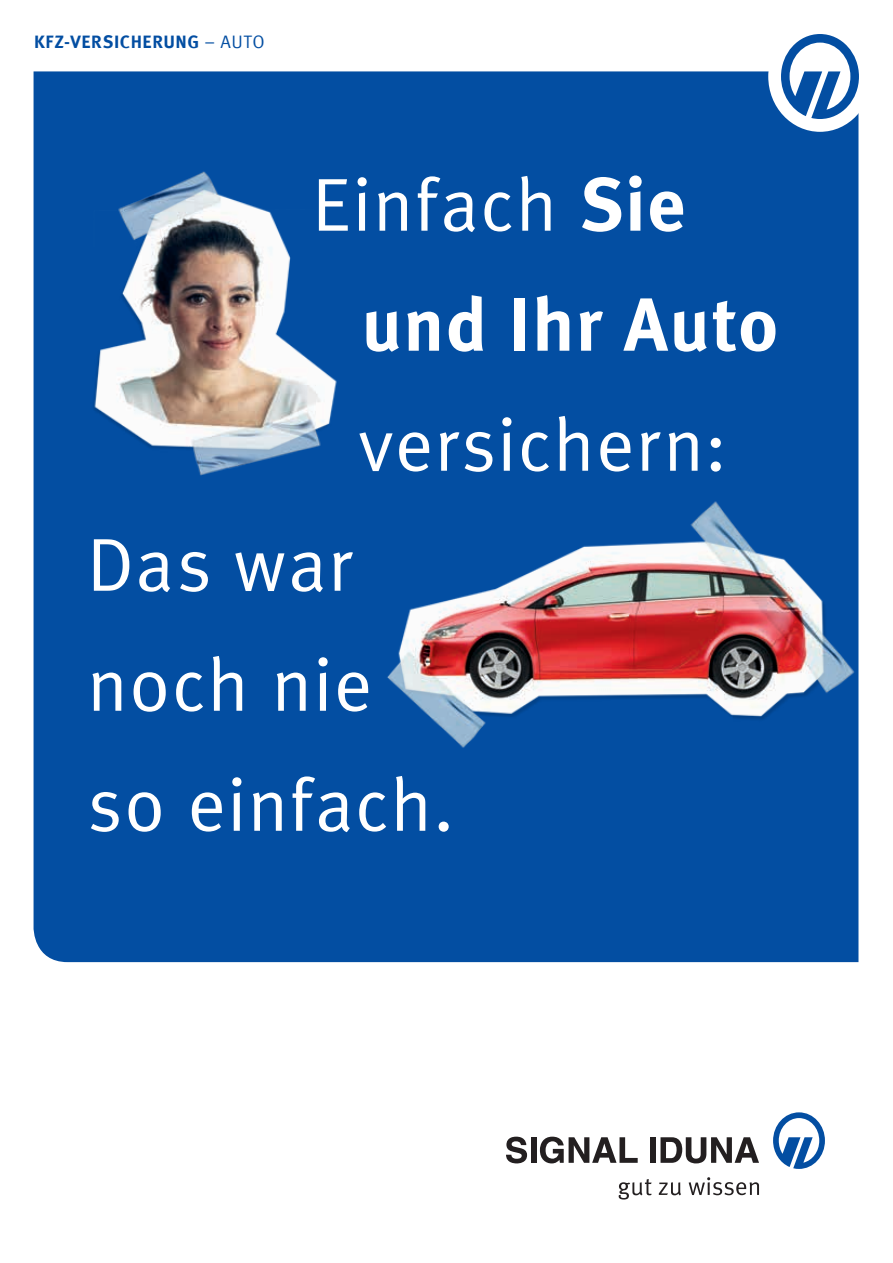
<style>
.page{position:relative;width:893px;height:1263px;background:#fff}
.page>*{position:absolute;margin:0;border:0;box-sizing:border-box;transform-origin:0 0}
.t1{font:75px/120px "Meta Offc Pro Norm";letter-spacing:.005em;color:#fff}
.t2{font:700 75px "Meta Offc Pro";letter-spacing:.01em;color:#fff}
.t3{font:700 18px "Meta Offc Pro";letter-spacing:.03em;color:#034ea2}
.s1{font-family:"Meta Offc Pro Norm";font-weight:400}
.s2{font-family:"Meta Offc Pro";font-weight:700}
</style>
<div class="page">
<div style="left:34px;top:71px;width:824px;height:891px;background:#034ea2"></div>
<img style="left:377px;top:485px;width:482px;height:268px">
<img style="left:49px;top:161px;width:304px;height:328px">
<svg style="left:506px;top:1137px;width:21px;height:26px"></svg>
<div style="left:531px;top:1137px;width:5px;height:26px;background:#231f20"></div>
<svg style="left:540px;top:1137px;width:98px;height:26px"></svg>
<div style="left:650px;top:1137px;width:5px;height:26px;background:#231f20"></div>
<svg style="left:660px;top:1137px;width:99px;height:26px"></svg>
<svg style="left:619px;top:1179px;width:33px;height:20px"></svg>
<svg style="left:659px;top:1182px;width:22px;height:13px"></svg>
<svg style="left:689px;top:1177px;width:70px;height:18px"></svg>
<svg style="left:773px;top:1112px;width:52px;height:57px"></svg>
<div style="left:768px;top:21px;width:104px;height:111px;background:#fff;border-radius:50%"></div>
<svg style="left:781px;top:34px;width:78px;height:85px"></svg>
<div style="left:850px;top:0;width:43px;height:43px;background:#fff"></div>
<p class="t3" style="left:34px;top:27px;width:232px">KFZ-VERSICHERUNG <span class="s1">– AUTO</span></p>
<p class="t1" style="left:312px;top:140px;width:375px">Einfach <span class="s2">Sie</span></p>
<p class="t2" style="left:361px;top:266px;width:419px">und Ihr Auto</p>
<p class="t1" style="left:358px;top:380px;width:370px">versichern:</p>
<p class="t1" style="left:87px;top:500px;width:369px">Das war noch nie so einfach.</p>
</div>
